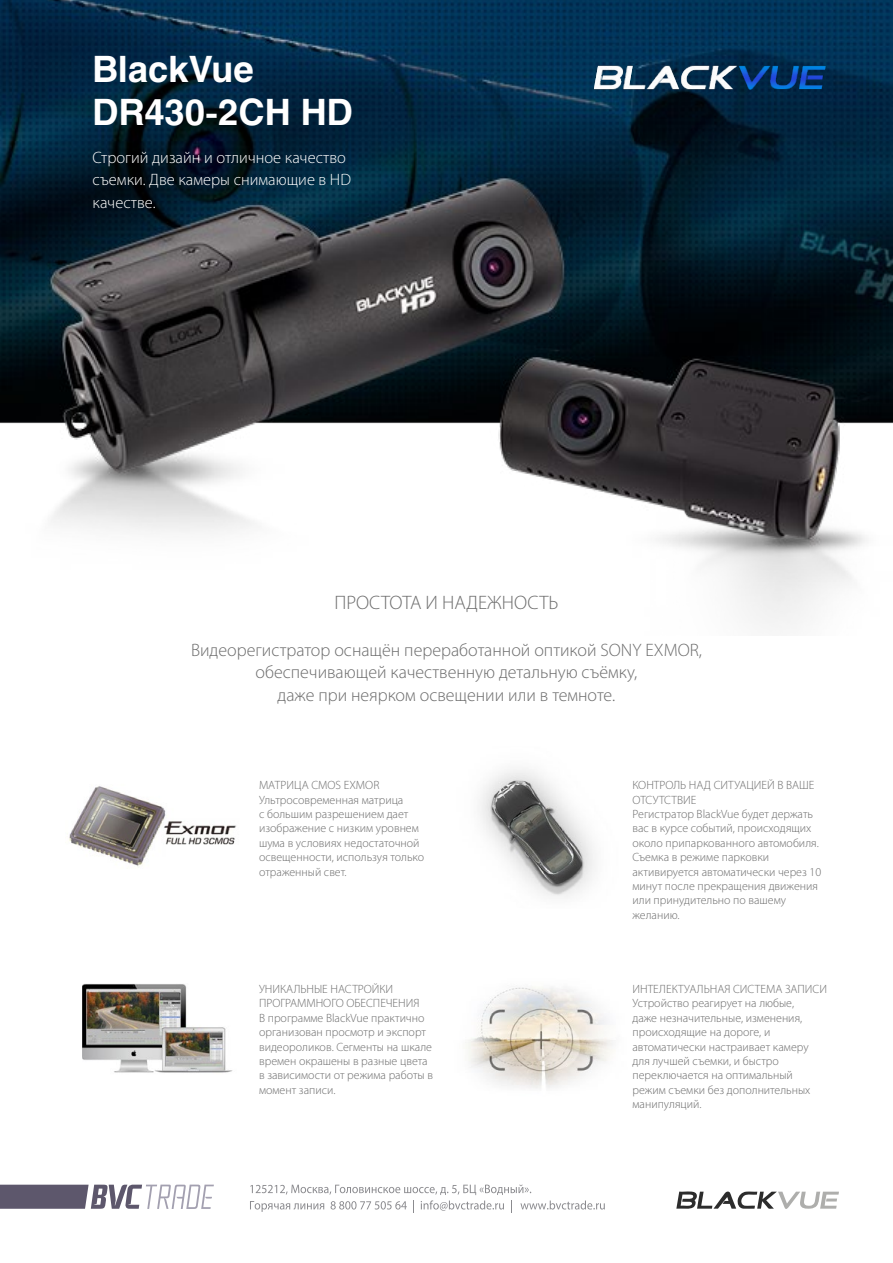
<style>
.page{position:relative;width:893px;height:1263px;background:#fff}
.page>*{position:absolute;margin:0;border:0;box-sizing:border-box;transform-origin:0 0}
.t1{font:700 36px/43.2px "Helios";color:#fff}
.t2{font:300 19.5px "Myriad Pro";color:#6c6c6c}
.t3{font:300 18px/22.5px "Myriad Pro";color:#6c6c6c;text-align:center}
.t4{font:300 16.5px/22.5px "Myriad Pro";color:#fff}
.t5{font:300 12px/14.4px "Myriad Pro";color:#6c6c6c}
</style>
<div class="page">
<img style="left:465px;top:987px;width:148px;height:102px">
<img style="left:480px;top:769px;width:115px;height:128px">
<img style="left:69px;top:786px;width:168px;height:81px">
<img style="left:0;top:0;width:893px;height:628px">
<img style="left:586px;top:57px;width:246px;height:41px">
<svg style="left:0;top:1184px;width:214px;height:25px"></svg>
<svg style="left:250px;top:1184px;width:355px;height:28px"></svg>
<svg style="left:676px;top:1191px;width:163px;height:18px"></svg>
<img style="left:82px;top:984px;width:151px;height:89px">
<h1 class="t1" style="left:92px;top:47px;width:262px">BlackVue<br>DR430-2CH HD</h1>
<h3 class="t4" style="left:92px;top:146px;width:260px">Строгий дизайн и отличное качество съемки. Две камеры снимающие в HD качестве.</h3>
<h2 class="t2" style="left:335px;top:592px;width:225px">ПРОСТОТА И НАДЕЖНОСТЬ</h2>
<h3 class="t3" style="left:191px;top:639px;width:512px">Видеорегистратор оснащён переработанной оптикой SONY EXMOR, обеспечивающей качественную детальную съёмку,<br>даже при неярком освещении или в темноте.</h3>
<p class="t5" style="left:259px;top:778px;width:167px">МАТРИЦА CMOS EXMOR<br>Ультросовременная матрица<br>с большим разрешением дает изображение с низким уровнем шума в условиях недостаточной освещенности, используя только отраженный свет.</p>
<p class="t5" style="left:632px;top:778px;width:190px">КОНТРОЛЬ НАД СИТУАЦИЕЙ В ВАШЕ<br>ОТСУТСТВИЕ<br>Регистратор BlackVue будет держать вас в курсе событий, происходящих около припаркованного автомобиля.<br>Съемка в режиме парковки активируется автоматически через 10 минут после прекращения движения или принудительно по вашему желанию.</p>
<p class="t5" style="left:259px;top:982px;width:175px">УНИКАЛЬНЫЕ НАСТРОЙКИ<br>ПРОГРАММНОГО ОБЕСПЕЧЕНИЯ<br>В программе BlackVue практично организован просмотр и экспорт видеороликов. Сегменты на шкале времен окрашены в разные цвета в зависимости от режима работы в момент записи.</p>
<p class="t5" style="left:632px;top:982px;width:196px">ИНТЕЛЕКТУАЛЬНАЯ СИСТЕМА ЗАПИСИ<br>Устройство реагирует на любые,<br>даже незначительные, изменения, происходящие на дороге, и автоматически настраивает камеру для лучшей съемки, и быстро переключается на оптимальный режим съемки без дополнительных манипуляций.</p>
</div>
